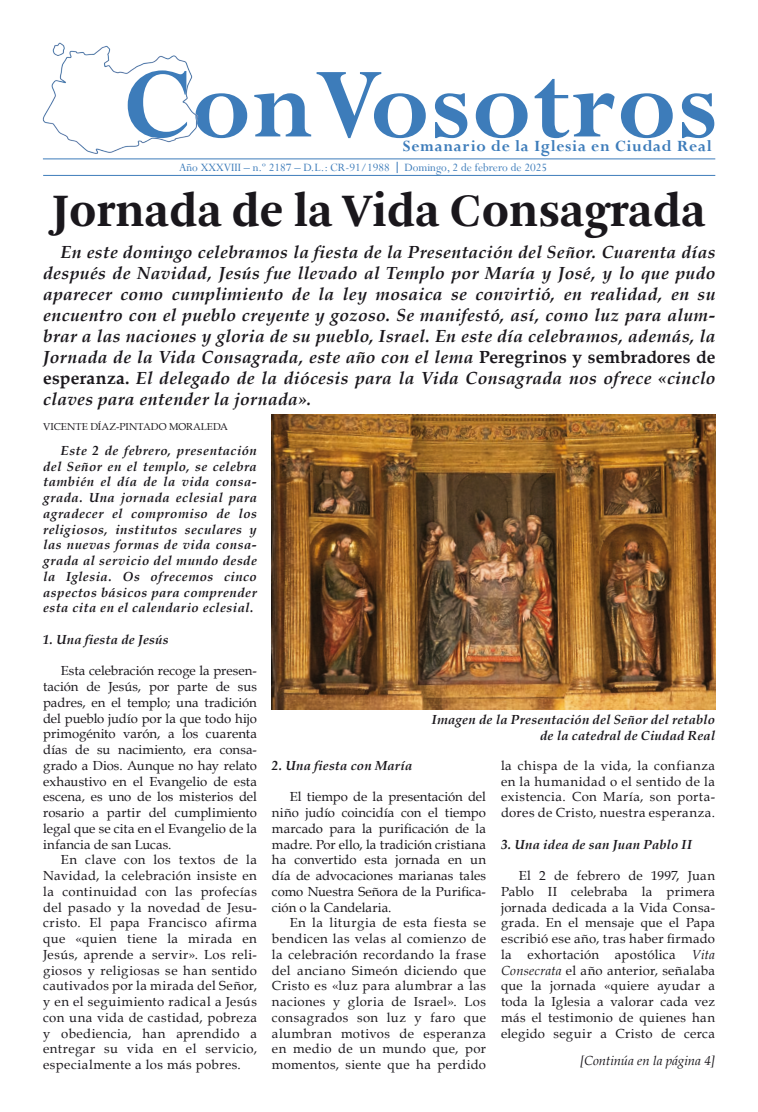
<style>
.page{position:relative;width:758px;height:1112px;background:#fff}
.page>*{position:absolute;margin:0;border:0;box-sizing:border-box;transform-origin:0 0}
.t1{font:700 110px "Perpetua";letter-spacing:.01em;color:#3d7cba}
.t2{font:700 48.75px "Arnhem";color:#1a171c}
.t3{font:italic 700 17.5px/21px "Book Antiqua";letter-spacing:.02em;color:#1a171c;text-align:justify}
.t4{font:700 17.5px "Perpetua";letter-spacing:.04em;color:#3d7cba}
.t5{font:13.12px/15.8px "Book Antiqua";letter-spacing:.025em;color:#1a171c;text-align:justify}
.t6{font:italic 700 13.12px/15.8px "Book Antiqua";letter-spacing:.02em;color:#1a171c;text-align:justify}
.t7{font:italic 13.12px "Book Antiqua";color:#1a171c}
.t8{font:12.5px "Perpetua";color:#3d7cba}
.t9{font:10px "Book Antiqua";letter-spacing:.005em;color:#1a171c}
.s1{font-style:normal}
.s2{font-style:italic}
</style>
<div class="page">
<hr style="left:43px;top:159px;width:672px;height:1px;background:#3d7cba">
<hr style="left:43px;top:175px;width:672px;height:1px;background:#3d7cba">
<img style="left:42px;top:42px;width:156px;height:112px">
<img style="left:272px;top:414px;width:443px;height:295px">
<h1 class="t1" style="left:123px;top:36px;width:596px">ConVosotros</h1>
<h3 class="t4" style="left:403px;top:135px;width:310px">Semanario de la Iglesia en Ciudad Real</h3>
<p class="t8" style="left:179px;top:159px;width:370px">Año XXXVIII – n.º 2187 – D.L.: CR-91/1988 Domingo, 2 de febrero de 2025</p>
<p class="t2" style="left:52px;top:183px;width:655px">Jornada de la Vida Consagrada</p>
<p class="t3" style="left:43px;top:241px;width:674px;text-indent:18px">En este domingo celebramos la fiesta de la Presentación del Señor. Cuarenta días después de Navidad, Jesús fue llevado al Templo por María y José, y lo que pudo aparecer como cumplimiento de la ley mosaica se convirtió, en realidad, en su encuentro con el pueblo creyente y gozoso. Se manifestó, así, como luz para alum&shy;brar a las naciones y gloria de su pueblo, Israel. En este día celebramos, además, la Jornada de la Vida Consagrada, este año con el lema <span class="s1">Peregrinos y sembradores de esperanza.</span> El delegado de la diócesis para la Vida Consagrada nos ofrece «cinclo claves para entender la jornada».</p>
<p class="t9" style="left:43px;top:419px;width:186px">VICENTE DÍAZ-PINTADO MORALEDA</p>
<p class="t6" style="left:43px;top:442px;width:215px;text-indent:18px">Este 2 de febrero, presentación del Señor en el templo, se celebra también el día de la vida consa&shy;grada. Una jornada eclesial para agradecer el compromiso de los religiosos, institutos seculares y las nuevas formas de vida consa&shy;grada al servicio del mundo desde la Iglesia. Os ofrecemos cinco aspectos básicos para comprender esta cita en el calendario eclesial.</p>
<p class="t6" style="left:43px;top:631px;width:127px">1. Una fiesta de Jesús</p>
<p class="t5" style="left:43px;top:663px;width:215px;text-indent:18px">Esta celebración recoge la presen&shy;tación de Jesús, por parte de sus padres, en el templo; una tradición del pueblo judío por la que todo hijo primogénito varón, a los cuarenta días de su nacimiento, era consa&shy;grado a Dios. Aunque no hay relato exhaustivo en el Evangelio de esta escena, es uno de los misterios del rosario a partir del cumplimiento legal que se cita en el Evangelio de la infancia de san Lucas.</p>
<p class="t5" style="left:43px;top:852px;width:215px;text-indent:18px">En clave con los textos de la Navidad, la celebración insiste en la continuidad con las profecías del pasado y la novedad de Jesu&shy;cristo. El papa Francisco afirma que «quien tiene la mirada en Jesús, aprende a servir». Los reli&shy;giosos y religiosas se han sentido cautivados por la mirada del Señor, y en el seguimiento radical a Jesús con una vida de castidad, pobreza y obediencia, han aprendido a entregar su vida en el servicio, especialmente a los más pobres.</p>
<p class="t6" style="left:432px;top:712px;width:285px">Imagen de la Presentación del Señor del retablo</p>
<p class="t6" style="left:540px;top:727px;width:176px">de la catedral de Ciudad Real</p>
<p class="t6" style="left:272px;top:757px;width:142px">2. Una fiesta con María</p>
<p class="t5" style="left:272px;top:789px;width:215px;text-indent:18px">El tiempo de la presentación del niño judío coincidía con el tiempo marcado para la purificación de la madre. Por ello, la tradición cristiana ha convertido esta jornada en un día de advocaciones marianas tales como Nuestra Señora de la Purifica&shy;ción o la Candelaria.</p>
<p class="t5" style="left:272px;top:915px;width:215px;text-indent:18px">En la liturgia de esta fiesta se bendicen las velas al comienzo de la celebración recordando la frase del anciano Simeón diciendo que Cristo es «luz para alumbrar a las naciones y gloria de Israel». Los consagrados son luz y faro que alumbran motivos de esperanza en medio de un mundo que, por momentos, siente que ha perdido</p>
<p class="t5" style="left:501px;top:757px;width:215px">la chispa de la vida, la confianza en la humanidad o el sentido de la existencia. Con María, son porta&shy;dores de Cristo, nuestra esperanza.</p>
<p class="t6" style="left:501px;top:836px;width:193px">3. Una idea de san Juan Pablo II</p>
<p class="t5" style="left:501px;top:867px;width:215px;text-indent:18px">El 2 de febrero de 1997, Juan Pablo II celebraba la primera jornada dedicada a la Vida Consa&shy;grada. En el mensaje que el Papa escribió ese año, tras haber firmado la exhortación apostólica <span class="s2">Vita Consecrata</span> el año anterior, señalaba que la jornada «quiere ayudar a toda la Iglesia a valorar cada vez más el testimonio de quienes han elegido seguir a Cristo de cerca</p>
<p class="t7" style="left:580px;top:1051px;width:137px">[Continúa en la página 4]</p>
</div>
